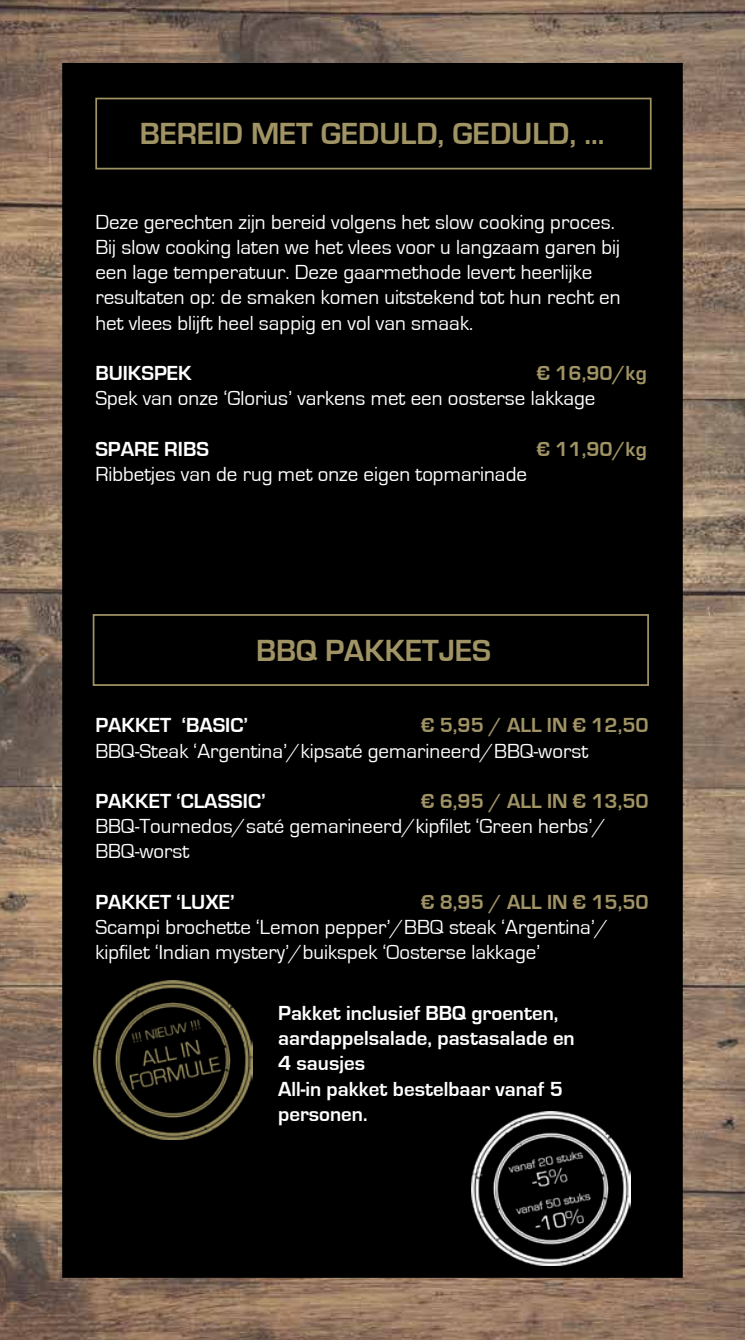
<style>
.page{position:relative;width:745px;height:1340px;background:#fff}
.page>*{position:absolute;margin:0;border:0;box-sizing:border-box;transform-origin:0 0}
.t1{font:700 31.5px "Eurostile";color:#a09364}
.t2{font:21px/25.2px "Eurostile";color:#fff}
.t3{font:700 21px/25.2px "Eurostile";color:#fff}
.t4{font:700 21px "Eurostile";color:#a09364}
</style>
<div class="page">
<img style="left:0;top:0;width:744px;height:1339px">
<div style="left:63px;top:64px;width:618px;height:1212px;background:#000"></div>
<div style="left:95px;top:98px;width:556px;height:71px;border:2px solid #a09364"></div>
<div style="left:93px;top:614px;width:555px;height:72px;border:2px solid #a09364"></div>
<img style="left:93px;top:980px;width:159px;height:159px">
<img style="left:471px;top:1111px;width:159px;height:154px">
<h1 class="t1" style="left:140px;top:116px;width:465px">BEREID MET GEDULD, GEDULD, ...</h1>
<p class="t2" style="left:95px;top:209px;width:526px">Deze gerechten zijn bereid volgens het slow cooking proces.<br>Bij slow cooking laten we het vlees voor u langzaam garen bij een lage temperatuur. Deze gaarmethode levert heerlijke resultaten op: de smaken komen uitstekend tot hun recht en het vlees blijft heel sappig en vol van smaak.</p>
<p class="t3" style="left:95px;top:361px;width:98px">BUIKSPEK</p>
<p class="t4" style="left:536px;top:361px;width:111px">€ 16,90/kg</p>
<p class="t2" style="left:95px;top:386px;width:501px">Spek van onze ‘Glorius’ varkens met een oosterse lakkage</p>
<p class="t3" style="left:95px;top:436px;width:115px">SPARE RIBS</p>
<p class="t4" style="left:536px;top:437px;width:111px">€ 11,90/kg</p>
<p class="t2" style="left:95px;top:461px;width:433px">Ribbetjes van de rug met onze eigen topmarinade</p>
<h1 class="t1" style="left:256px;top:633px;width:236px">BBQ PAKKETJES</h1>
<p class="t3" style="left:95px;top:713px;width:154px">PAKKET ‘BASIC’</p>
<p class="t4" style="left:421px;top:714px;width:229px">€ 5,95 / ALL IN € 12,50</p>
<p class="t2" style="left:95px;top:738px;width:494px">BBQ-Steak ‘Argentina’/kipsaté gemarineerd/BBQ-worst</p>
<p class="t3" style="left:95px;top:789px;width:172px">PAKKET ‘CLASSIC’</p>
<p class="t4" style="left:421px;top:789px;width:229px">€ 6,95 / ALL IN € 13,50</p>
<p class="t2" style="left:95px;top:814px;width:512px">BBQ-Tournedos/saté gemarineerd/kipfilet ‘Green herbs’/<br>BBQ-worst</p>
<p class="t3" style="left:95px;top:889px;width:141px">PAKKET ‘LUXE’</p>
<p class="t4" style="left:421px;top:890px;width:229px">€ 8,95 / ALL IN € 15,50</p>
<p class="t2" style="left:95px;top:915px;width:514px">Scampi brochette ‘Lemon pepper’/BBQ steak ‘Argentina’/ kipfilet ‘Indian mystery’/buikspek ‘Oosterse lakkage’</p>
<p class="t3" style="left:278px;top:1000px;width:298px">Pakket inclusief BBQ groenten, aardappelsalade, pastasalade en<br>4 sausjes<br>All-in pakket bestelbaar vanaf 5 personen.</p>
</div>
